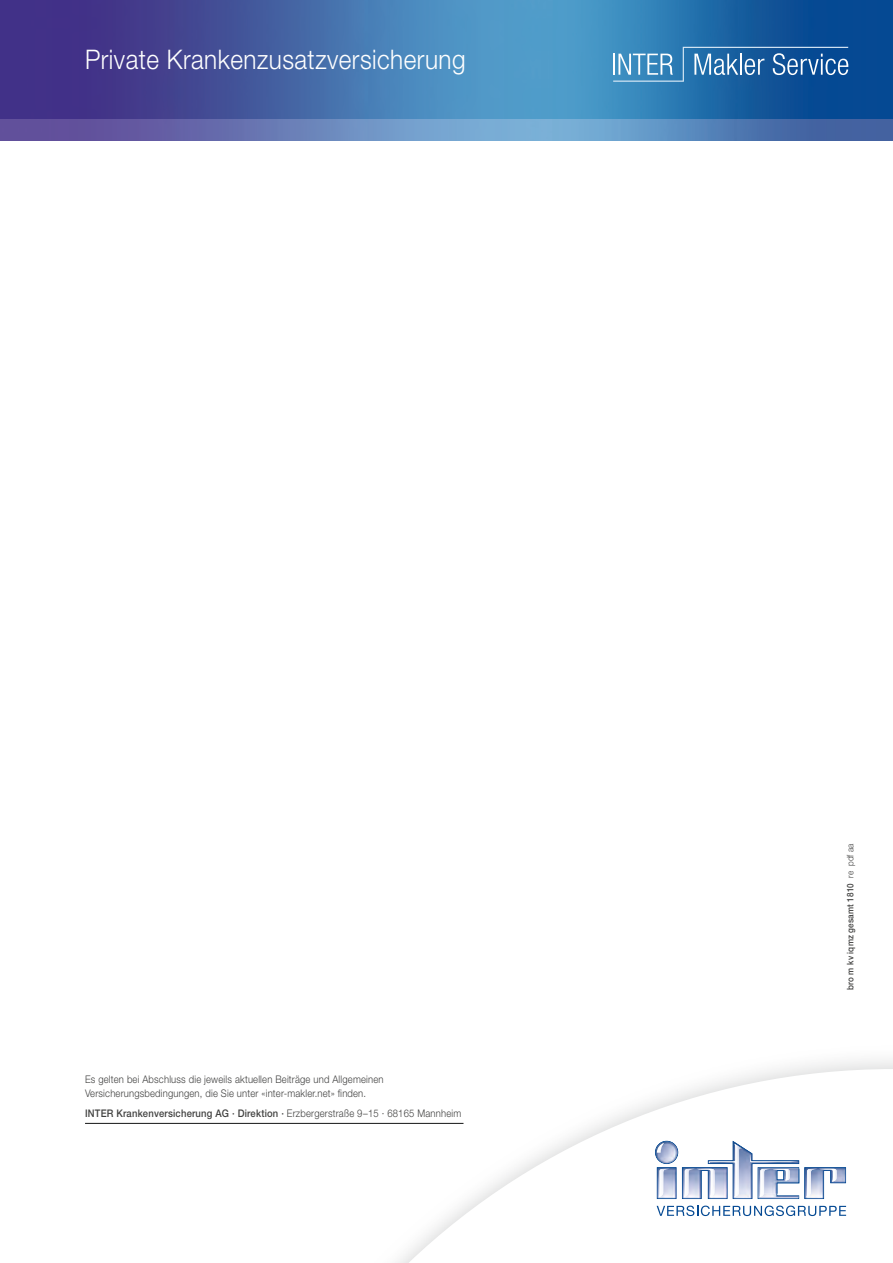
<style>
.page{position:relative;width:893px;height:1263px;background:#fff}
.page>*{position:absolute;margin:0;border:0;box-sizing:border-box;transform-origin:0 0}
.t1{font:300 27px "Helvetica Neue LT Pro";letter-spacing:.02em;color:#fff;scale:.9 1}
.t2{font:300 10.5px/13.5px "Helvetica Neue LT Pro";letter-spacing:.02em;color:#414140;scale:.9 1}
.t3{font:500 10.5px "Helvetica Neue LT Pro";letter-spacing:.02em;color:#414140;scale:.9 1}
.t4{font:500 9px "Helvetica Neue LT Pro";letter-spacing:.02em;color:#414140;scale:.9 1}
.s1{font-weight:300}
</style>
<div class="page">
<img style="left:0;top:0;width:893px;height:140px">
<svg style="left:262px;top:1069px;width:621px;height:194px"></svg>
<svg style="left:657px;top:1205px;width:189px;height:11px"></svg>
<svg style="left:655px;top:1140px;width:191px;height:59px"></svg>
<img style="left:771px;top:1169px;width:6px;height:25px">
<img style="left:761px;top:1169px;width:10px;height:25px">
<img style="left:773px;top:1169px;width:4px;height:11px">
<img style="left:777px;top:1169px;width:22px;height:25px">
<svg style="left:613px;top:47px;width:235px;height:35px;background:#4480b4"></svg>
<hr style="left:85px;top:1123px;width:378px;height:1px;background:#151616">
<h1 class="t1" style="left:85px;top:43px;width:424px">Private Krankenzusatzversicherung</h1>
<p class="t2" style="left:85px;top:1073px;width:333px">Es gelten bei Abschluss die jeweils aktuellen Beiträge und Allgemeinen<br>Versicherungsbedingungen, die Sie unter «inter-makler.net» finden.</p>
<p class="t3" style="left:85px;top:1107px;width:420px">INTER Krankenversicherung AG · Direktion · <span class="s1">Erzbergerstraße 9–15 · 68165 Mannheim</span></p>
<p class="t4" style="left:845px;top:990px;width:164px;rotate:-90deg">bro m kv iqmz gesamt 1810 <span class="s1">re pdf aa</span></p>
</div>
